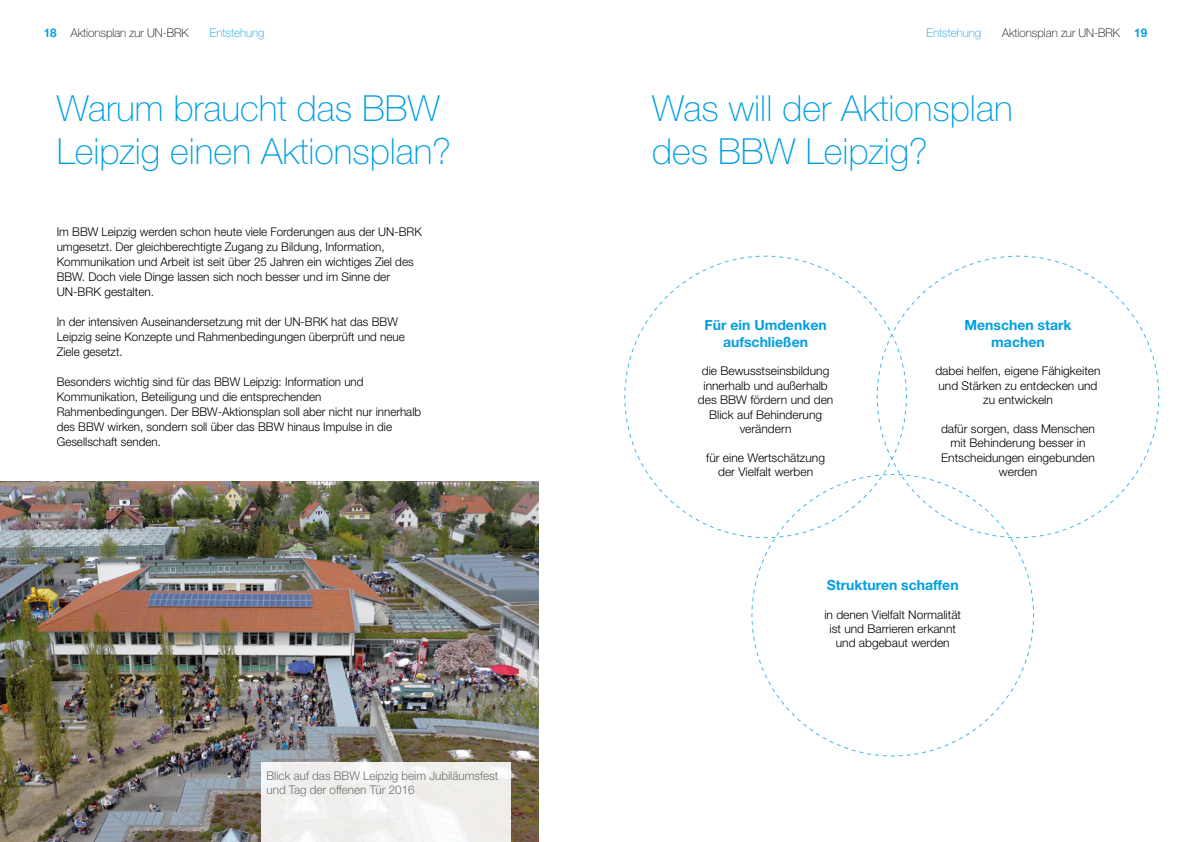
<style>
.page{position:relative;width:1191px;height:842px;background:#fff}
.page>*{position:absolute;margin:0;border:0;box-sizing:border-box;transform-origin:0 0}
.t1{font:100 36px/43.2px "Helvetica Neue LT Std";color:#009fe3}
.t2{font:700 14px/16.8px "Helvetica Neue LT Std";color:#009fe3;text-align:center}
.t3{font:300 12px/14.4px "Helvetica Neue LT Std";color:#000;text-align:center}
.t4{font:300 12px/14.4px "Helvetica Neue LT Std";color:#706f6f}
.t5{font:100 12px "Helvetica Neue LT Std";color:#000}
.t6{font:100 12px "Helvetica Neue LT Std";color:#009fe3}
.s1{font-weight:700;color:#009fe3}
</style>
<div class="page">
<img style="left:0;top:482px;width:539px;height:360px">
<div style="left:261px;top:763px;width:249px;height:79px;background:linear-gradient(to bottom,#f1f0ef,#f2f2f1)"></div>
<svg style="left:876px;top:255px;width:283px;height:144px"></svg>
<svg style="left:624px;top:402px;width:535px;height:136px"></svg>
<svg style="left:751px;top:473px;width:283px;height:284px"></svg>
<p class="t6" style="left:210px;top:26px;width:56px">Entstehung</p>
<p class="t5" style="left:44px;top:26px;width:146px"><span class="s1">18</span> Aktionsplan zur UN-BRK</p>
<p class="t5" style="left:1002px;top:26px;width:146px">Aktionsplan zur UN-BRK <span class="s1">19</span></p>
<p class="t6" style="left:926px;top:26px;width:56px">Entstehung</p>
<h1 class="t1" style="left:57px;top:87px;width:396px">Warum braucht das BBW<br>Leipzig einen Aktionsplan?</h1>
<p class="t3" style="left:57px;top:224px;width:367px;line-height:15px;text-align:left">Im BBW Leipzig werden schon heute viele Forderungen aus der UN-BRK umgesetzt. Der gleichberechtigte Zugang zu Bildung, Information, Kommunikation und Arbeit ist seit über 25 Jahren ein wichtiges Ziel des BBW. Doch viele Dinge lassen sich noch besser und im Sinne der UN-BRK gestalten.</p>
<p class="t3" style="left:57px;top:314px;width:349px;line-height:15px;text-align:left">In der intensiven Auseinandersetzung mit der UN-BRK hat das BBW<br>Leipzig seine Konzepte und Rahmenbedingungen überprüft und neue<br>Ziele gesetzt.</p>
<p class="t3" style="left:57px;top:374px;width:366px;line-height:15px;text-align:left">Besonders wichtig sind für das BBW Leipzig: Information und Kommunikation, Beteiligung und die entsprechenden Rahmenbedingungen. Der BBW-Aktionsplan soll aber nicht nur innerhalb des BBW wirken, sondern soll über das BBW hinaus Impulse in die Gesellschaft senden.</p>
<p class="t4" style="left:266px;top:768px;width:233px">Blick auf das BBW Leipzig beim Jubiläumsfest und Tag der offenen Tür 2016</p>
<h1 class="t1" style="left:652px;top:87px;width:362px">Was will der Aktionsplan des BBW Leipzig?</h1>
<p class="t2" style="left:704px;top:316px;width:124px">Für ein Umdenken aufschließen</p>
<p class="t3" style="left:698px;top:364px;width:137px">die Bewusstseinsbildung innerhalb und außerhalb des BBW fördern und den<br>Blick auf Behinderung verändern</p>
<p class="t3" style="left:706px;top:450px;width:120px">für eine Wertschätzung der Vielfalt werben</p>
<p class="t2" style="left:964px;top:316px;width:109px">Menschen stark machen</p>
<p class="t3" style="left:935px;top:364px;width:167px">dabei helfen, eigene Fähigkeiten und Stärken zu entdecken und zu entwickeln</p>
<p class="t3" style="left:941px;top:421px;width:155px">dafür sorgen, dass Menschen mit Behinderung besser in<br>Entscheidungen eingebunden werden</p>
<p class="t2" style="left:827px;top:576px;width:133px">Strukturen schaffen</p>
<p class="t3" style="left:824px;top:607px;width:138px">in denen Vielfalt Normalität ist und Barrieren erkannt und abgebaut werden</p>
</div>
